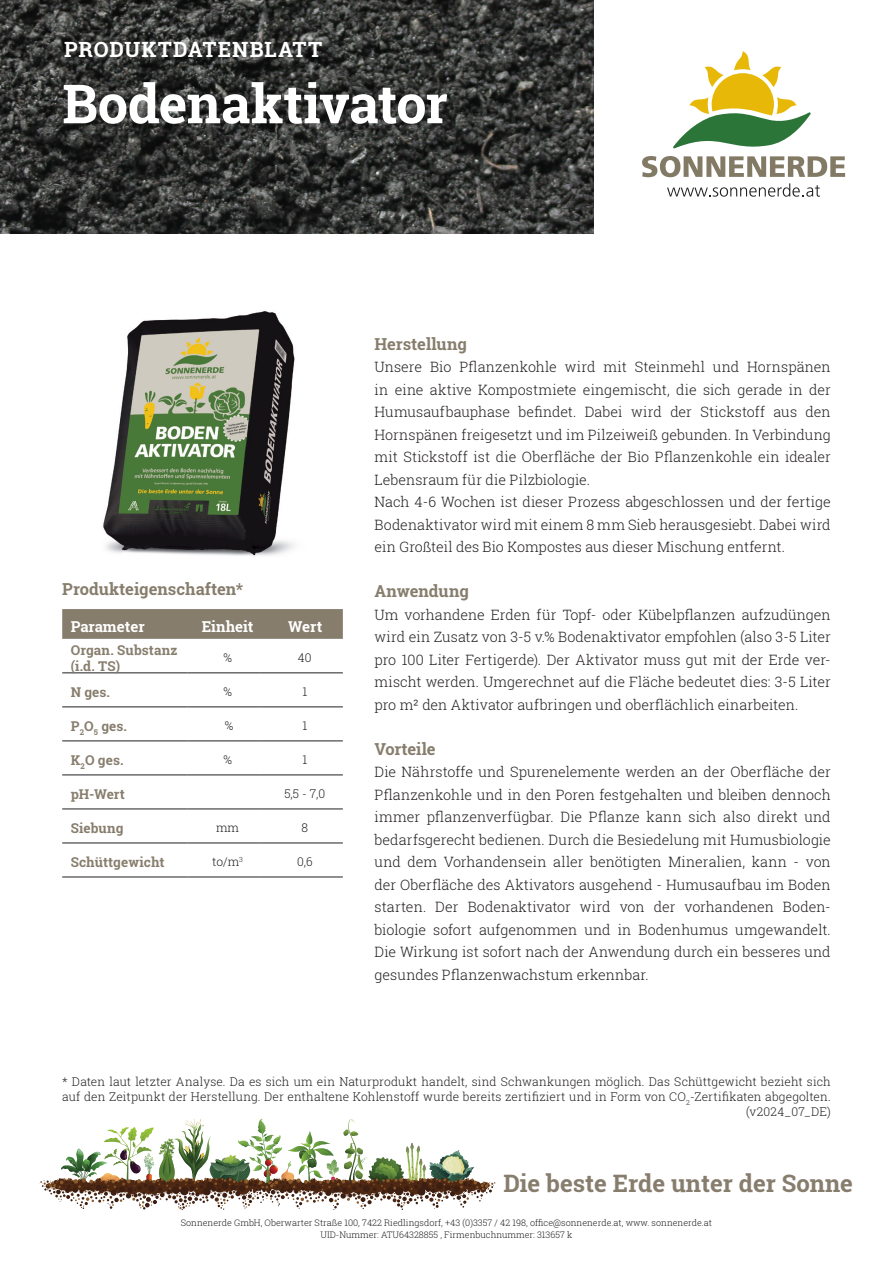
<style>
.page{position:relative;width:893px;height:1263px;background:#fff}
.page>*{position:absolute;margin:0;border:0;box-sizing:border-box;transform-origin:0 0}
.t1{font:700 54px "Roboto Slab";letter-spacing:-.01em;color:#fff}
.t2{font:700 24px "Roboto Slab";color:#877d6d}
.t3{font:700 21px "Roboto Slab";letter-spacing:.045em;color:#fff}
.t4{font:700 16.5px "Roboto Slab";letter-spacing:-.005em;color:#877d6d}
.t5{font:700 15px "Roboto Slab";color:#fff}
.t6{font:300 14.25px/22.5px "Roboto Slab";color:#231f20;text-align:justify}
.t7{font:700 13.5px/16.2px "Roboto Slab";letter-spacing:.005em;color:#877d6d}
.t8{font:300 12px/15px "Roboto Slab";letter-spacing:.01em;color:#231f20}
.t9{font:300 9px "Roboto Slab";color:#231f20}
</style>
<div class="page">
<img style="left:40px;top:1119px;width:455px;height:91px">
<img style="left:103px;top:311px;width:192px;height:245px">
<svg style="left:642px;top:51px;width:203px;height:126px"></svg>
<svg style="left:667px;top:183px;width:153px;height:14px"></svg>
<img style="left:0;top:0;width:593px;height:234px">
<svg style="left:62px;top:609px;width:281px;height:30px;background:#877e6e"></svg>
<hr style="left:62px;top:673px;width:126px;height:1px;background:#231f20">
<hr style="left:188px;top:673px;width:71px;height:1px;background:#231f20">
<hr style="left:259px;top:673px;width:84px;height:1px;background:#231f20">
<hr style="left:62px;top:707px;width:126px;height:1px;background:#231f20">
<hr style="left:188px;top:707px;width:71px;height:1px;background:#231f20">
<hr style="left:259px;top:707px;width:84px;height:1px;background:#231f20">
<hr style="left:62px;top:741px;width:126px;height:1px;background:#231f20">
<hr style="left:188px;top:741px;width:71px;height:1px;background:#231f20">
<hr style="left:259px;top:741px;width:84px;height:1px;background:#231f20">
<hr style="left:62px;top:775px;width:126px;height:1px;background:#231f20">
<hr style="left:188px;top:775px;width:71px;height:1px;background:#231f20">
<hr style="left:259px;top:775px;width:84px;height:1px;background:#231f20">
<hr style="left:62px;top:809px;width:126px;height:1px;background:#231f20">
<hr style="left:188px;top:809px;width:71px;height:1px;background:#231f20">
<hr style="left:259px;top:809px;width:84px;height:1px;background:#231f20">
<hr style="left:62px;top:843px;width:126px;height:1px;background:#231f20">
<hr style="left:188px;top:843px;width:71px;height:1px;background:#231f20">
<hr style="left:259px;top:843px;width:84px;height:1px;background:#231f20">
<hr style="left:62px;top:877px;width:126px;height:1px;background:#231f20">
<hr style="left:188px;top:877px;width:71px;height:1px;background:#231f20">
<hr style="left:259px;top:877px;width:84px;height:1px;background:#231f20">
<p class="t3" style="left:64px;top:35px;width:259px">PRODUKTDATENBLATT</p>
<p class="t1" style="left:62px;top:67px;width:387px">Bodenaktivator</p>
<p class="t4" style="left:62px;top:577px;width:182px">Produkteigenschaften*</p>
<p class="t5" style="left:71px;top:616px;width:76px">Parameter</p>
<p class="t5" style="left:202px;top:616px;width:53px">Einheit</p>
<p class="t5" style="left:288px;top:616px;width:36px">Wert</p>
<p class="t7" style="left:71px;top:641px;width:108px">Organ. Substanz (i.d. TS)</p>
<p class="t8" style="left:223px;top:650px;width:10px">%</p>
<p class="t7" style="left:71px;top:684px;width:41px">N ges.</p>
<p class="t8" style="left:223px;top:684px;width:10px">%</p>
<p class="t7" style="left:71px;top:718px;width:58px">P<sub>2</sub>O<sub>5</sub> ges.</p>
<p class="t8" style="left:225px;top:718px;width:10px">%</p>
<p class="t7" style="left:71px;top:752px;width:54px">K<sub>2</sub>O ges.</p>
<p class="t8" style="left:223px;top:752px;width:10px">%</p>
<p class="t7" style="left:71px;top:786px;width:56px">pH-Wert</p>
<p class="t7" style="left:71px;top:820px;width:54px">Siebung</p>
<p class="t8" style="left:216px;top:820px;width:24px">mm</p>
<p class="t7" style="left:71px;top:854px;width:95px">Schüttgewicht</p>
<p class="t8" style="left:212px;top:854px;width:32px">to/m<sup>3</sup></p>
<p class="t8" style="left:298px;top:650px;width:15px">40</p>
<p class="t8" style="left:302px;top:684px;width:6px">1</p>
<p class="t8" style="left:302px;top:718px;width:6px">1</p>
<p class="t8" style="left:302px;top:752px;width:6px">1</p>
<p class="t8" style="left:284px;top:786px;width:42px">5,5 - 7,0</p>
<p class="t8" style="left:302px;top:820px;width:8px">8</p>
<p class="t8" style="left:297px;top:854px;width:17px">0,6</p>
<p class="t4" style="left:375px;top:332px;width:94px">Herstellung</p>
<p class="t6" style="left:375px;top:355px;width:458px">Unsere Bio Pflanzenkohle wird mit Steinmehl und Hornspänen in eine aktive Kompostmiete eingemischt, die sich gerade in der Humusaufbauphase befindet. Dabei wird der Stickstoff aus den Hornspänen freigesetzt und im Pilzeiweiß gebunden. In Verbindung mit Stickstoff ist die Oberfläche der Bio Pflanzenkohle ein idealer Lebensraum für die Pilzbiologie.</p>
<p class="t6" style="left:375px;top:490px;width:458px">Nach 4-6 Wochen ist dieser Prozess abgeschlossen und der fertige Bodenaktivator wird mit einem 8 mm Sieb herausgesiebt. Dabei wird ein Großteil des Bio Kompostes aus dieser Mischung entfernt.</p>
<p class="t4" style="left:375px;top:580px;width:96px">Anwendung</p>
<p class="t6" style="left:375px;top:603px;width:458px">Um vorhandene Erden für Topf- oder Kübelpflanzen aufzudüngen wird ein Zusatz von 3-5 v.% Bodenaktivator empfohlen (also 3-5 Liter pro 100 Liter Fertigerde). Der Aktivator muss gut mit der Erde ver&shy;mischt werden. Umgerechnet auf die Fläche bedeutet dies: 3-5 Liter pro m² den Aktivator aufbringen und oberflächlich einarbeiten.</p>
<p class="t4" style="left:375px;top:737px;width:63px">Vorteile</p>
<p class="t6" style="left:375px;top:760px;width:458px">Die Nährstoffe und Spurenelemente werden an der Oberfläche der Pflanzenkohle und in den Poren festgehalten und bleiben dennoch immer pflanzenverfügbar. Die Pflanze kann sich also direkt und bedarfsgerecht bedienen. Durch die Besiedelung mit Humusbiologie und dem Vorhandensein aller benötigten Mineralien, kann - von der Oberfläche des Aktivators ausgehend - Humusaufbau im Boden starten. Der Bodenaktivator wird von der vorhandenen Boden&shy;biologie sofort aufgenommen und in Bodenhumus umgewandelt.<br>Die Wirkung ist sofort nach der Anwendung durch ein besseres und gesundes Pflanzenwachstum erkennbar.</p>
<p class="t8" style="left:62px;top:1074px;width:770px">* Daten laut letzter Analyse. Da es sich um ein Naturprodukt handelt, sind Schwankungen möglich. Das Schüttgewicht bezieht sich auf den Zeitpunkt der Herstellung. Der enthaltene Kohlenstoff wurde bereits zertifiziert und in Form von CO<sub>2</sub>-Zertifikaten abgegolten.</p>
<p class="t8" style="left:746px;top:1104px;width:86px">(v2024_07_DE)</p>
<p class="t2" style="left:503px;top:1166px;width:351px">Die beste Erde unter der Sonne</p>
<p class="t9" style="left:181px;top:1217px;width:533px">Sonnenerde GmbH, Oberwarter Straße 100, 7422 Riedlingsdorf, +43 (0)3357 / 42 198, office@sonnenerde.at, www. sonnenerde.at</p>
<p class="t9" style="left:321px;top:1229px;width:253px">UID-Nummer: ATU64328855 , Firmenbuchnummer: 313657 k</p>
</div>
